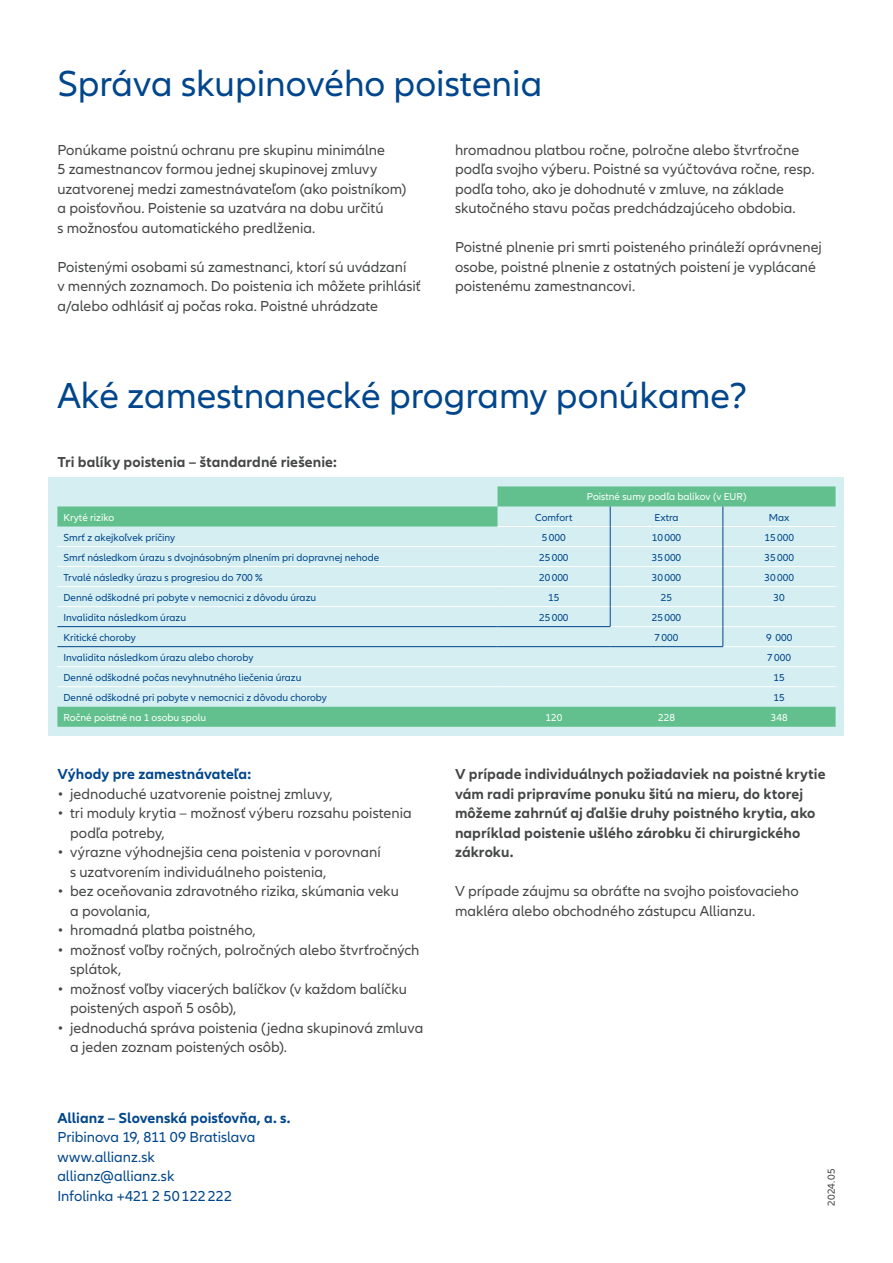
<style>
.page{position:relative;width:893px;height:1263px;background:#fff}
.page>*{position:absolute;margin:0;border:0;box-sizing:border-box;transform-origin:0 0}
.t1{font:37.5px "Allianz Neo";color:#01468c}
.t2{font:15px/19.5px "Allianz Neo";color:#454647}
.t3{font:700 15px/19.5px "Allianz Neo";letter-spacing:.005em;color:#454647}
.t4{font:15px/19.5px "Allianz Neo";color:#01468c}
.t5{font:700 15px "Allianz Neo";letter-spacing:.005em;color:#01468c}
.t6{font:10.5px "Allianz Neo";color:#01468c}
.t7{font:10.5px "Allianz Neo";color:#fff}
.t8{font:10.5px "Allianz Neo";letter-spacing:.01em;color:#454647}
</style>
<div class="page">
<div style="left:49px;top:477px;width:795px;height:259px;background:#d5eef1"></div>
<svg style="left:57px;top:486px;width:779px;height:241px"></svg>
<hr style="left:57px;top:626px;width:440px;height:1px;background:#01468c">
<hr style="left:497px;top:626px;width:113px;height:1px;background:#01468c">
<hr style="left:57px;top:646px;width:440px;height:1px;background:#01468c">
<hr style="left:497px;top:646px;width:113px;height:1px;background:#01468c">
<hr style="left:610px;top:646px;width:113px;height:1px;background:#01468c">
<hr style="left:57px;top:666px;width:440px;height:1px;background:#fff">
<hr style="left:497px;top:666px;width:113px;height:1px;background:#fff">
<hr style="left:610px;top:666px;width:113px;height:1px;background:#fff">
<hr style="left:57px;top:686px;width:440px;height:1px;background:#fff">
<hr style="left:497px;top:686px;width:113px;height:1px;background:#fff">
<hr style="left:610px;top:686px;width:113px;height:1px;background:#fff">
<hr style="left:723px;top:526px;width:113px;height:1px;background:#fff">
<hr style="left:723px;top:546px;width:113px;height:1px;background:#fff">
<hr style="left:723px;top:566px;width:113px;height:1px;background:#fff">
<hr style="left:723px;top:586px;width:113px;height:1px;background:#fff">
<hr style="left:723px;top:606px;width:113px;height:1px;background:#fff">
<hr style="left:723px;top:626px;width:113px;height:1px;background:#fff">
<hr style="left:723px;top:646px;width:113px;height:1px;background:#fff">
<hr style="left:723px;top:666px;width:113px;height:1px;background:#fff">
<hr style="left:723px;top:686px;width:113px;height:1px;background:#fff">
<hr style="left:57px;top:546px;width:440px;height:1px;background:#fff">
<hr style="left:497px;top:546px;width:113px;height:1px;background:#fff">
<hr style="left:57px;top:566px;width:440px;height:1px;background:#fff">
<hr style="left:497px;top:566px;width:113px;height:1px;background:#fff">
<hr style="left:57px;top:586px;width:440px;height:1px;background:#fff">
<hr style="left:497px;top:586px;width:113px;height:1px;background:#fff">
<hr style="left:57px;top:606px;width:440px;height:1px;background:#fff">
<hr style="left:497px;top:606px;width:113px;height:1px;background:#fff">
<hr style="left:610px;top:526px;width:113px;height:1px;background:#fff">
<hr style="left:610px;top:546px;width:113px;height:1px;background:#fff">
<hr style="left:610px;top:566px;width:113px;height:1px;background:#fff">
<hr style="left:610px;top:586px;width:113px;height:1px;background:#fff">
<hr style="left:610px;top:606px;width:113px;height:1px;background:#fff">
<hr style="left:610px;top:626px;width:113px;height:1px;background:#fff">
<hr style="left:497px;top:526px;width:113px;height:1px;background:#fff">
<svg style="left:610px;top:506px;width:1px;height:120px"></svg>
<svg style="left:723px;top:506px;width:1px;height:140px"></svg>
<h1 class="t1" style="left:57px;top:63px;width:486px">Správa skupinového poistenia</h1>
<p class="t2" style="left:57px;top:141px;width:350px">Ponúkame poistnú ochranu pre skupinu minimálne<br>5 zamestnancov formou jednej skupinovej zmluvy uzatvorenej medzi zamestnávateľom (ako poistníkom) a poisťovňou. Poistenie sa uzatvára na dobu určitú<br>s možnosťou automatického predlženia.</p>
<p class="t2" style="left:57px;top:258px;width:365px">Poistenými osobami sú zamestnanci, ktorí sú uvádzaní<br>v menných zoznamoch. Do poistenia ich môžete prihlásiť a/alebo odhlásiť aj počas roka. Poistné uhrádzate</p>
<p class="t2" style="left:455px;top:141px;width:361px">hromadnou platbou ročne, polročne alebo štvrťročne podľa svojho výberu. Poistné sa vyúčtováva ročne, resp. podľa toho, ako je dohodnuté v zmluve, na základe skutočného stavu počas predchádzajúceho obdobia.</p>
<p class="t2" style="left:455px;top:238px;width:368px">Poistné plnenie pri smrti poisteného prináleží oprávnenej osobe, poistné plnenie z ostatných poistení je vyplácané poistenému zamestnancovi.</p>
<h1 class="t1" style="left:57px;top:375px;width:691px">Aké zamestnanecké programy ponúkame?</h1>
<p class="t3" style="left:57px;top:452px;width:281px">Tri balíky poistenia – štandardné riešenie:</p>
<p class="t7" style="left:587px;top:491px;width:161px">Poistné sumy podľa balíkov (v EUR)</p>
<p class="t7" style="left:63px;top:511px;width:52px">Kryté riziko</p>
<p class="t6" style="left:535px;top:511px;width:39px">Comfort</p>
<p class="t6" style="left:655px;top:511px;width:25px">Extra</p>
<p class="t6" style="left:769px;top:511px;width:22px">Max</p>
<p class="t6" style="left:63px;top:531px;width:113px">Smrť z akejkoľvek príčiny</p>
<p class="t6" style="left:542px;top:531px;width:25px">5000</p>
<p class="t6" style="left:652px;top:531px;width:31px">10000</p>
<p class="t6" style="left:764px;top:531px;width:31px">15000</p>
<p class="t6" style="left:63px;top:551px;width:317px">Smrť následkom úrazu s dvojnásobným plnením pri dopravnej nehode</p>
<p class="t6" style="left:539px;top:551px;width:31px">25000</p>
<p class="t6" style="left:652px;top:551px;width:31px">35000</p>
<p class="t6" style="left:764px;top:551px;width:31px">35000</p>
<p class="t6" style="left:63px;top:571px;width:201px">Trvalé následky úrazu s progresiou do 700 %</p>
<p class="t6" style="left:539px;top:571px;width:31px">20000</p>
<p class="t6" style="left:652px;top:571px;width:31px">30000</p>
<p class="t6" style="left:764px;top:571px;width:31px">30000</p>
<p class="t6" style="left:63px;top:591px;width:254px">Denné odškodné pri pobyte v nemocnici z dôvodu úrazu</p>
<p class="t6" style="left:548px;top:591px;width:13px">15</p>
<p class="t6" style="left:661px;top:591px;width:13px">25</p>
<p class="t6" style="left:774px;top:591px;width:13px">30</p>
<p class="t6" style="left:63px;top:611px;width:124px">Invalidita následkom úrazu</p>
<p class="t6" style="left:539px;top:611px;width:31px">25000</p>
<p class="t6" style="left:652px;top:611px;width:31px">25000</p>
<p class="t6" style="left:63px;top:631px;width:74px">Kritické choroby</p>
<p class="t6" style="left:655px;top:631px;width:25px">7000</p>
<p class="t6" style="left:766px;top:631px;width:28px">9 000</p>
<p class="t6" style="left:63px;top:651px;width:192px">Invalidita následkom úrazu alebo choroby</p>
<p class="t6" style="left:767px;top:651px;width:25px">7000</p>
<p class="t6" style="left:63px;top:671px;width:240px">Denné odškodné počas nevyhnutného liečenia úrazu</p>
<p class="t6" style="left:774px;top:671px;width:13px">15</p>
<p class="t6" style="left:63px;top:691px;width:265px">Denné odškodné pri pobyte v nemocnici z dôvodu choroby</p>
<p class="t6" style="left:774px;top:691px;width:13px">15</p>
<p class="t7" style="left:63px;top:711px;width:144px">Ročné poistné na 1 osobu spolu</p>
<p class="t7" style="left:545px;top:711px;width:18px">120</p>
<p class="t7" style="left:658px;top:711px;width:18px">228</p>
<p class="t7" style="left:771px;top:711px;width:18px">348</p>
<p class="t5" style="left:57px;top:765px;width:195px">Výhody pre zamestnávateľa:</p>
<p class="t2" style="left:57px;top:784px;width:277px">• jednoduché uzatvorenie poistnej zmluvy,</p>
<p class="t2" style="left:70px;top:804px;width:343px;text-indent:-13px">• tri moduly krytia – možnosť výberu rozsahu poistenia podľa potreby,</p>
<p class="t2" style="left:70px;top:843px;width:312px;text-indent:-13px">• výrazne výhodnejšia cena poistenia v porovnaní s uzatvorením individuálneho poistenia,</p>
<p class="t2" style="left:70px;top:882px;width:330px;text-indent:-13px">• bez oceňovania zdravotného rizika, skúmania veku a povolania,</p>
<p class="t2" style="left:57px;top:921px;width:200px">• hromadná platba poistného,</p>
<p class="t2" style="left:70px;top:940px;width:351px;text-indent:-13px">• možnosť voľby ročných, polročných alebo štvrťročných splátok,</p>
<p class="t2" style="left:70px;top:979px;width:338px;text-indent:-13px">• možnosť voľby viacerých balíčkov (v každom balíčku poistených aspoň 5 osôb),</p>
<p class="t2" style="left:70px;top:1018px;width:355px;text-indent:-13px">• jednoduchá správa poistenia (jedna skupinová zmluva a jeden zoznam poistených osôb).</p>
<p class="t5" style="left:57px;top:1109px;width:235px">Allianz – Slovenská poisťovňa, a. s.</p>
<p class="t4" style="left:57px;top:1128px;width:199px">Pribinova 19, 811 09 Bratislava www.allianz.sk allianz@allianz.sk<br>Infolinka +421 2 50122222</p>
<p class="t3" style="left:455px;top:764px;width:372px">V prípade individuálnych požiadaviek na poistné krytie vám radi pripravíme ponuku šitú na mieru, do ktorej môžeme zahrnúť aj ďalšie druhy poistného krytia, ako napríklad poistenie ušlého zárobku či chirurgického zákroku.</p>
<p class="t2" style="left:455px;top:882px;width:345px">V prípade záujmu sa obráťte na svojho poisťovacieho makléra alebo obchodného zástupcu Allianzu.</p>
<p class="t8" style="left:825px;top:1205px;width:38px;rotate:-90deg">2024.05</p>
</div>
